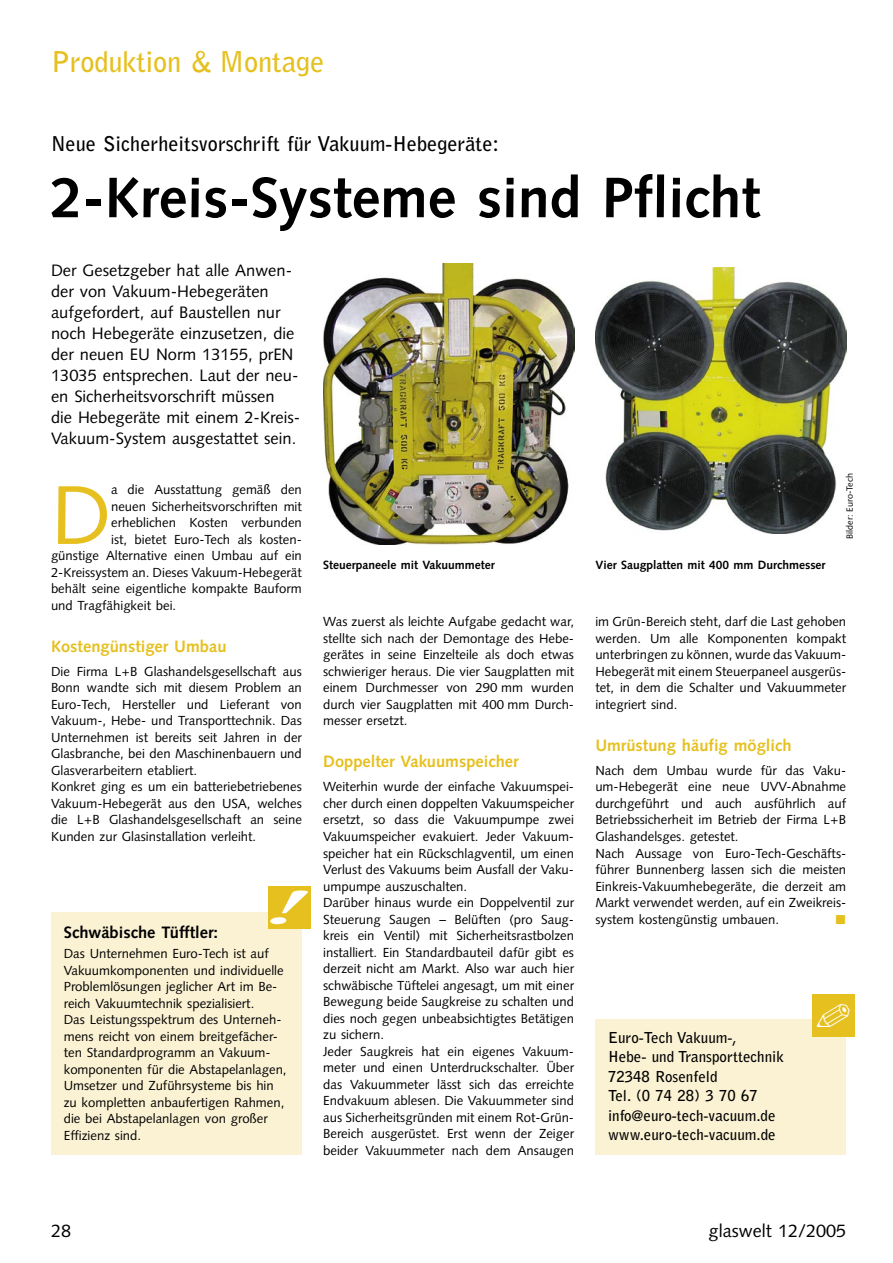
<style>
.page{position:relative;width:893px;height:1263px;background:#fff}
.page>*{position:absolute;margin:0;border:0;box-sizing:border-box;transform-origin:0 0}
.GW_Grundtext_mit_Initial{font:83.25px "Syntax LT Std";color:#e6c01f}
.GW_Headline_38p{font:700 57px "Syntax LT Std";color:#000}
.GW_Rubriken{font:700 28.5px "Bell Gothic Std";letter-spacing:-.01em;color:#e6c01f}
.GW_DZ_schwarz{font:700 20.25px "Bell Gothic Std";color:#000}
.t1{font:18px "Syntax LT Std";color:#000}
.GW_Vorspann_11_14{font:16.5px/21px "Syntax LT Std";color:#000}
.GW_Zwischenüberschrift_11_14{font:700 16.5px "Syntax LT Std";color:#e6c01f}
.GW_Infokasten_Überschrift{font:700 16.5px "Syntax LT Std";color:#000}
.GW_Adresskasten{font:700 15px/19.5px "Bell Gothic Std";color:#000}
.GW_Grundtext_8_75_11{font:13.2px/16.5px "Syntax LT Std";color:#000;text-align:justify}
.GW_Grundtext_mit_Initial-2{font:13.2px "Syntax LT Std";color:#000}
.GW_BU_8_9{font:700 12px "Syntax LT Std";color:#000}
.GW_Bildvermerk{font:9px "Syntax LT Std";color:#000}
</style>
<div class="page">
<img style="left:323px;top:263px;width:251px;height:282px">
<img style="left:595px;top:268px;width:251px;height:265px">
<div style="left:595px;top:1019px;width:251px;height:135px;background:#fbf2d4"></div>
<div style="left:812px;top:994px;width:43px;height:42px;background:#e6c01f"></div>
<div style="left:51px;top:912px;width:251px;height:242px;background:#fbf2d4"></div>
<div style="left:268px;top:886px;width:42px;height:43px;background:#e6c01f"></div>
<svg style="left:270px;top:890px;width:38px;height:34px"></svg>
<p class="GW_Rubriken" style="left:51px;top:45px;width:275px">Produktion &amp; Montage</p>
<p class="GW_DZ_schwarz" style="left:51px;top:132px;width:450px">Neue Sicherheitsvorschrift für Vakuum-Hebegeräte:</p>
<p class="GW_Headline_38p" style="left:51px;top:165px;width:711px">2-Kreis-Systeme sind Pflicht</p>
<p class="GW_Vorspann_11_14" style="left:51px;top:260px;width:251px">Der Gesetzgeber hat alle Anwen&shy;der von Vakuum-Hebegeräten aufgefordert, auf Baustellen nur noch Hebegeräte einzusetzen, die der neuen EU Norm 13155, prEN<br>13035 entsprechen. Laut der neu&shy;en Sicherheitsvorschrift müssen<br>die Hebegeräte mit einem 2-Kreis-<br>Vakuum-System ausgestattet sein.</p>
<p class="GW_Grundtext_mit_Initial" style="left:51px;top:466px;width:62px">D</p>
<p class="GW_Grundtext_mit_Initial-2" style="left:111px;top:482px;width:192px">a die Ausstattung gemäß den</p>
<p class="GW_Grundtext_mit_Initial-2" style="left:111px;top:498px;width:192px">neuen Sicherheitsvorschriften mit</p>
<p class="GW_Grundtext_mit_Initial-2" style="left:111px;top:515px;width:192px">erheblichen Kosten verbunden</p>
<p class="GW_Grundtext_mit_Initial-2" style="left:111px;top:531px;width:192px">ist, bietet Euro-Tech als kosten-</p>
<p class="GW_Grundtext_mit_Initial-2" style="left:51px;top:548px;width:252px">günstige Alternative einen Umbau auf ein</p>
<p class="GW_Grundtext_mit_Initial-2" style="left:51px;top:564px;width:252px">2-Kreissystem an. Dieses Vakuum-Hebegerät</p>
<p class="GW_Grundtext_mit_Initial-2" style="left:51px;top:581px;width:252px">behält seine eigentliche kompakte Bauform</p>
<p class="GW_Grundtext_mit_Initial-2" style="left:51px;top:597px;width:127px">und Tragfähigkeit bei.</p>
<p class="GW_Zwischenüberschrift_11_14" style="left:51px;top:637px;width:177px">Kostengünstiger Umbau</p>
<p class="GW_Grundtext_8_75_11" style="left:51px;top:663px;width:252px">Die Firma L + B Glashandelsgesellschaft aus Bonn wandte sich mit diesem Problem an Euro-Tech, Hersteller und Lieferant von Vakuum-, Hebe- und Transporttechnik. Das Unternehmen ist bereits seit Jahren in der Glasbranche, bei den Maschinenbauern und Glasverarbeitern etabliert.</p>
<p class="GW_Grundtext_8_75_11" style="left:51px;top:779px;width:252px">Konkret ging es um ein batteriebetriebenes Vakuum-Hebegerät aus den USA, welches die L + B Glashandelsgesellschaft an seine Kunden zur Glasinstallation verleiht.</p>
<p class="GW_Infokasten_Überschrift" style="left:64px;top:922px;width:156px">Schwäbische Tüfftler:</p>
<p class="GW_Grundtext_8_75_11" style="left:64px;top:945px;width:221px;text-align:left">Das Unternehmen Euro-Tech ist auf Vakuumkomponenten und individuelle Problemlösungen jeglicher Art im Be&shy;reich Vakuumtechnik spezialisiert.</p>
<p class="GW_Grundtext_8_75_11" style="left:64px;top:1011px;width:224px;text-align:left">Das Leistungsspektrum des Unterneh&shy;mens reicht von einem breitgefächer&shy;ten Standardprogramm an Vakuum&shy;komponenten für die Abstapelanlagen, Umsetzer und Zuführsysteme bis hin zu kompletten anbaufertigen Rahmen, die bei Abstapelanlagen von großer Effizienz sind.</p>
<p class="GW_BU_8_9" style="left:323px;top:558px;width:173px">Steuerpaneele mit Vakuummeter</p>
<p class="GW_Grundtext_8_75_11" style="left:323px;top:614px;width:252px">Was zuerst als leichte Aufgabe gedacht war, stellte sich nach der Demontage des Hebe&shy;gerätes in seine Einzelteile als doch etwas schwieriger heraus. Die vier Saugplatten mit einem Durchmesser von 290 mm wurden durch vier Saugplatten mit 400 mm Durch&shy;messer ersetzt.</p>
<p class="GW_Zwischenüberschrift_11_14" style="left:323px;top:752px;width:197px">Doppelter Vakuumspeicher</p>
<p class="GW_Grundtext_8_75_11" style="left:323px;top:779px;width:252px">Weiterhin wurde der einfache Vakuumspei&shy;cher durch einen doppelten Vakuumspeicher ersetzt, so dass die Vakuumpumpe zwei Vakuumspeicher evakuiert. Jeder Vakuum&shy;speicher hat ein Rückschlagventil, um einen Verlust des Vakuums beim Ausfall der Vaku&shy;umpumpe auszuschalten.</p>
<p class="GW_Grundtext_8_75_11" style="left:323px;top:894px;width:252px">Darüber hinaus wurde ein Doppelventil zur Steuerung Saugen – Belüften (pro Saug&shy;kreis ein Ventil) mit Sicherheitsrastbolzen installiert. Ein Standardbauteil dafür gibt es derzeit nicht am Markt. Also war auch hier schwäbische Tüftelei angesagt, um mit einer Bewegung beide Saugkreise zu schalten und dies noch gegen unbeabsichtigtes Betätigen zu sichern.</p>
<p class="GW_Grundtext_8_75_11" style="left:323px;top:1043px;width:252px">Jeder Saugkreis hat ein eigenes Vakuum&shy;meter und einen Unterdruckschalter. Über das Vakuummeter lässt sich das erreichte Endvakuum ablesen. Die Vakuummeter sind aus Sicherheitsgründen mit einem Rot-Grün-Bereich ausgerüstet. Erst wenn der Zeiger beider Vakuummeter nach dem Ansaugen</p>
<p class="GW_BU_8_9" style="left:595px;top:558px;width:232px">Vier Saugplatten mit 400 mm Durchmesser</p>
<p class="GW_Bildvermerk" style="left:844px;top:539px;width:67px;rotate:-90deg">Bilder: Euro-Tech</p>
<p class="GW_Grundtext_8_75_11" style="left:595px;top:614px;width:252px">im Grün-Bereich steht, darf die Last gehoben werden. Um alle Komponenten kompakt unterbringen zu können, wurde das Vakuum-Hebegerät mit einem Steuerpaneel ausgerüs&shy;tet, in dem die Schalter und Vakuummeter integriert sind.</p>
<p class="GW_Zwischenüberschrift_11_14" style="left:595px;top:736px;width:198px">Umrüstung häufig möglich</p>
<p class="GW_Grundtext_8_75_11" style="left:595px;top:762px;width:252px">Nach dem Umbau wurde für das Vaku&shy;um-Hebegerät eine neue UVV-Abnahme durchgeführt und auch ausführlich auf Betriebssicherheit im Betrieb der Firma L + B Glashandelsges. getestet.</p>
<p class="GW_Grundtext_8_75_11" style="left:595px;top:845px;width:252px">Nach Aussage von Euro-Tech-Geschäfts&shy;führer Bunnenberg lassen sich die meisten Einkreis-Vakuumhebegeräte, die derzeit am Markt verwendet werden, auf ein Zweikreis&shy;system kostengünstig umbauen.</p>
<p class="GW_Adresskasten" style="left:608px;top:1027px;width:177px">Euro-Tech Vakuum-,<br>Hebe- und Transporttechnik</p>
<p class="GW_Adresskasten" style="left:608px;top:1066px;width:111px">72348 Rosenfeld</p>
<p class="GW_Adresskasten" style="left:608px;top:1086px;width:151px">Tel. (0 74 28) 3 70 67</p>
<p class="GW_Adresskasten" style="left:608px;top:1105px;width:169px">info@euro-tech-vacuum.de</p>
<p class="GW_Adresskasten" style="left:608px;top:1125px;width:169px">www.euro-tech-vacuum.de</p>
<p class="t1" style="left:51px;top:1220px;width:22px">28</p>
<p class="t1" style="left:709px;top:1220px;width:139px">glaswelt 12/2005</p>
</div>
